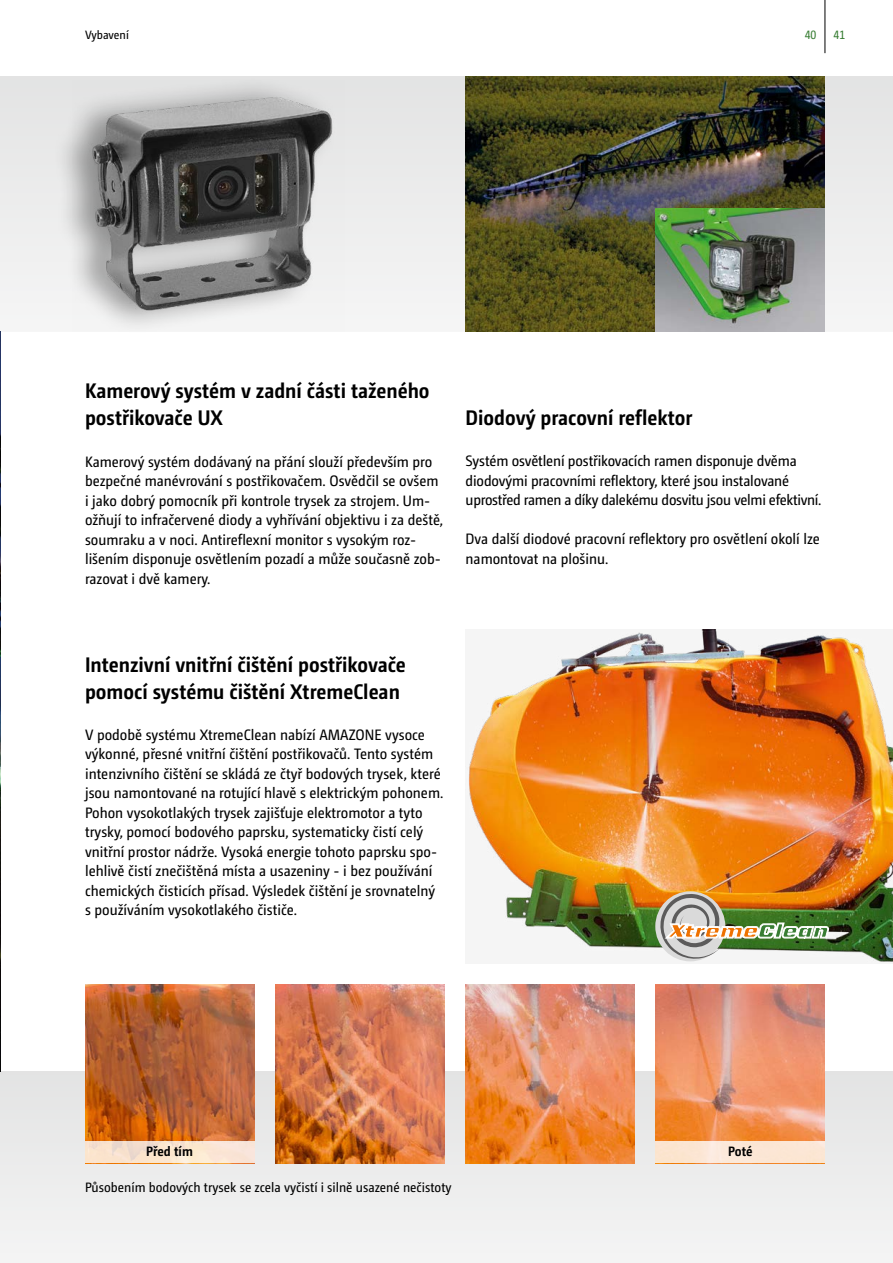
<style>
.page{position:relative;width:893px;height:1263px;background:#fff}
.page>*{position:absolute;margin:0;border:0;box-sizing:border-box;transform-origin:0 0}
.t1{font:700 21px/27px "Camingo Dos Pro S Cd";color:#000}
.t2{font:15px/19.5px "Camingo Dos Pro S Cd";color:#000}
.t3{font:13.5px "Camingo Dos Pro S Cd";color:#000}
.t4{font:700 13.5px "Camingo Dos Pro S Cd";letter-spacing:-.005em;color:#000}
.t5{font:12px "Camingo Dos Pro S Cd";color:#000}
.t6{font:12px "Camingo Dos Pro S Cd";color:#387d33}
</style>
<div class="page">
<div style="left:0;top:77px;width:893px;height:255px;background:#ececec"></div>
<div style="left:0;top:1071px;width:893px;height:192px;background:#efefef"></div>
<img style="left:0;top:332px;width:1px;height:739px">
<div style="left:52px;top:76px;width:285px;height:259px;background:#000;opacity:.4"></div>
<img style="left:72px;top:80px;width:265px;height:251px">
<img style="left:466px;top:77px;width:359px;height:255px">
<img style="left:656px;top:208px;width:169px;height:124px">
<img style="left:85px;top:984px;width:169px;height:158px">
<img style="left:275px;top:984px;width:169px;height:179px">
<img style="left:466px;top:984px;width:169px;height:179px">
<img style="left:656px;top:984px;width:169px;height:158px">
<svg style="left:85px;top:1142px;width:169px;height:21px;background:#f8e4d1"></svg>
<div style="left:656px;top:1142px;width:169px;height:21px;background:#fce6d4"></div>
<img style="left:466px;top:629px;width:427px;height:334px">
<svg style="left:655px;top:891px;width:70px;height:70px"></svg>
<img style="left:659px;top:894px;width:172px;height:65px">
<hr style="left:825px;top:0;width:1px;height:53px;background:#000">
<p class="t5" style="left:85px;top:28px;width:45px">Vybavení</p>
<p class="t6" style="left:805px;top:28px;width:13px">40</p>
<p class="t6" style="left:833px;top:28px;width:13px">41</p>
<h1 class="t1" style="left:85px;top:377px;width:346px">Kamerový systém v zadní části taženého postřikovače UX</h1>
<p class="t2" style="left:85px;top:452px;width:360px">Kamerový systém dodávaný na přání slouží především pro bezpečné manévrování s postřikovačem. Osvědčil se ovšem i jako dobrý pomocník při kontrole trysek za strojem. Um&shy;ožňují to infračervené diody a vyhřívání objektivu i za deště, soumraku a v noci. Antireflexní monitor s vysokým roz&shy;lišením disponuje osvětlením pozadí a může současně zob&shy;razovat i dvě kamery.</p>
<h1 class="t1" style="left:466px;top:404px;width:228px">Diodový pracovní reflektor</h1>
<p class="t2" style="left:466px;top:451px;width:357px">Systém osvětlení postřikovacích ramen disponuje dvěma diodovými pracovními reflektory, které jsou instalované uprostřed ramen a díky dalekému dosvitu jsou velmi efektivní.</p>
<p class="t2" style="left:466px;top:529px;width:356px">Dva další diodové pracovní reflektory pro osvětlení okolí lze namontovat na plošinu.</p>
<h1 class="t1" style="left:85px;top:651px;width:322px">Intenzivní vnitřní čištění postřikovače pomocí systému čištění XtremeClean</h1>
<p class="t2" style="left:85px;top:725px;width:360px">V podobě systému XtremeClean nabízí AMAZONE vysoce výkonné, přesné vnitřní čištění postřikovačů. Tento systém intenzivního čištění se skládá ze čtyř bodových trysek, které jsou namontované na rotující hlavě s elektrickým pohonem.<br>Pohon vysokotlakých trysek zajišťuje elektromotor a tyto trysky, pomocí bodového paprsku, systematicky čistí celý vnitřní prostor nádrže. Vysoká energie tohoto paprsku spo&shy;lehlivě čistí znečištěná místa a usazeniny - i bez používání chemických čisticích přísad. Výsledek čištění je srovnatelný s používáním vysokotlakého čističe.</p>
<p class="t4" style="left:146px;top:1143px;width:48px">Před tím</p>
<p class="t4" style="left:728px;top:1143px;width:26px">Poté</p>
<p class="t3" style="left:85px;top:1180px;width:368px">Působením bodových trysek se zcela vyčistí i silně usazené nečistoty</p>
</div>
